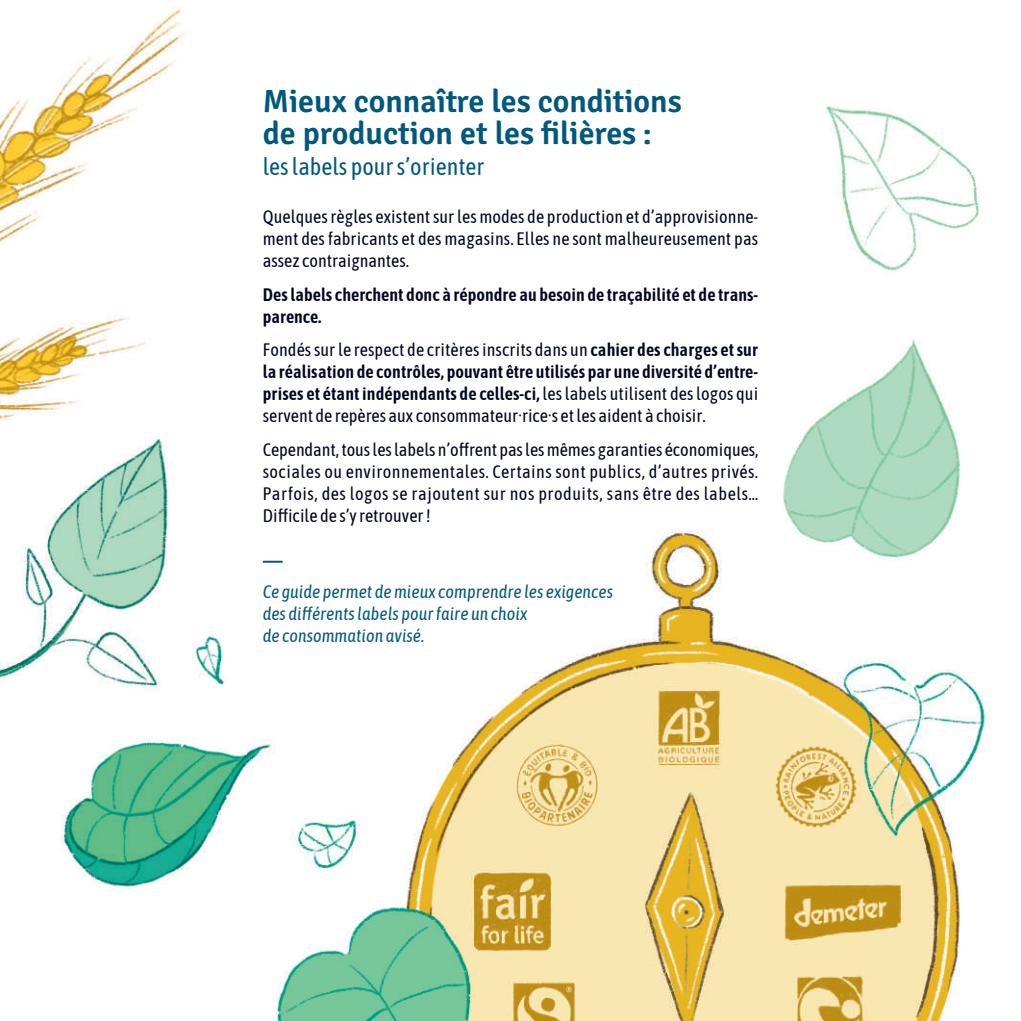
<style>
.page{position:relative;width:1021px;height:1021px;background:#fff}
.page>*{position:absolute;margin:0;border:0;box-sizing:border-box;transform-origin:0 0}
.t1{font:300 32px/32px "Signika";color:#00597d}
.t2{font:24px "Asap Condensed";color:#00597d}
.t3{font:18px/22px "Asap Condensed";color:#000521;text-align:justify}
.t4{font:italic 18px/22px "Asap Condensed";color:#00597d}
.t5{font:600 18px/22px "Asap Condensed";letter-spacing:.005em;color:#000521}
.s1{font-weight:600}
</style>
<div class="page">
<img style="left:0;top:7px;width:985px;height:1013px">
<hr style="left:263px;top:560px;width:20px;height:2px;background:#00597d">
<h1 class="t1" style="left:263px;top:83px;width:420px">Mieux connaître les conditions de production et les filières :</h1>
<h2 class="t2" style="left:263px;top:151px;width:223px">les labels pour s’orienter</h2>
<p class="t3" style="left:263px;top:205px;width:497px">Quelques règles existent sur les modes de production et d’approvisionne&shy;ment des fabricants et des magasins. Elles ne sont malheureusement pas assez contraignantes.</p>
<p class="t5" style="left:263px;top:283px;width:497px">Des labels cherchent donc à répondre au besoin de traçabilité et de trans&shy;parence.</p>
<p class="t3" style="left:263px;top:338px;width:497px">Fondés sur le respect de critères inscrits dans un <span class="s1">cahier des charges et sur la réalisation de contrôles, pouvant être utilisés par une diversité d’entre&shy;prises et étant indépendants de celles-ci,</span> les labels utilisent des logos qui servent de repères aux consommateur·rice·s et les aident à choisir.</p>
<p class="t3" style="left:263px;top:437px;width:497px">Cependant, tous les labels n’offrent pas les mêmes garanties économiques, sociales ou environnementales. Certains sont publics, d’autres privés.<br>Parfois, des logos se rajoutent sur nos produits, sans être des labels… Difficile de s’y retrouver !</p>
<p class="t4" style="left:263px;top:580px;width:352px">Ce guide permet de mieux comprendre les exigences des différents labels pour faire un choix<br>de consommation avisé.</p>
</div>
